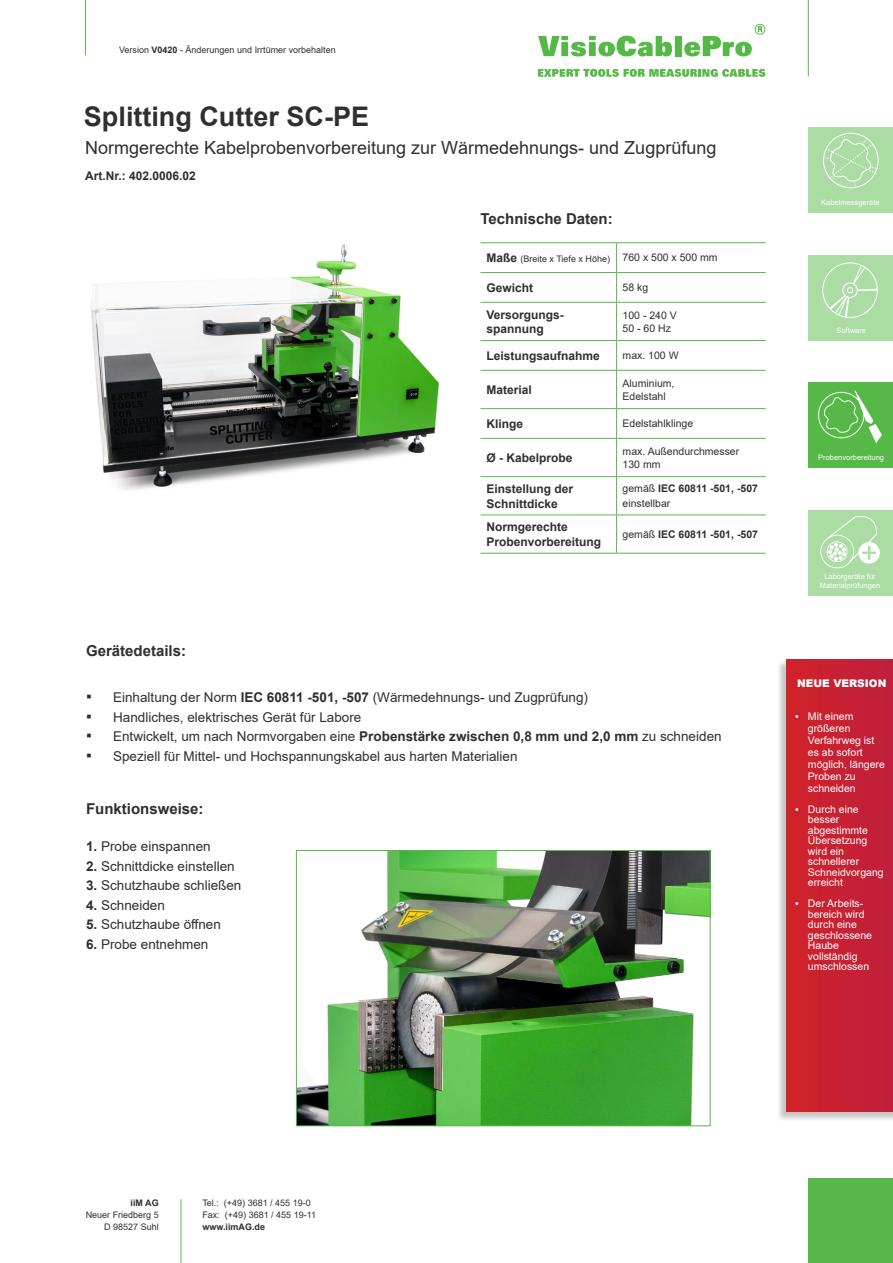
<style>
.page{position:relative;width:893px;height:1263px;background:#fff}
.page>*{position:absolute;margin:0;border:0;box-sizing:border-box;transform-origin:0 0}
.Produktüberschrift{font:700 27px "Arial";color:#2f2f32}
.t1{font:18px "Arial";color:#2f2f32}
.Überschrift_Stichpun{font:700 15px "Arial";color:#2f2f32}
.Überschrift_Stichpun-2{font:13.5px "Arial";color:#2f2f32}
.t2{font:700 12px/14.4px "Arial";color:#2f2f32}
.t3{font:10.5px/10.5px "Arial";color:#fff}
.t4{font:10.5px/13.5px "Arial";color:#2f2f32}
.t5{font:700 10.5px/15px "Arial";color:#2f2f32}
.Normaltext_Übersicht{font:900 10.5px "Arial";color:#fff}
.t6{font:9px/12px "Arial";color:#2f2f32;text-align:right}
.t7{font:700 9px "Arial";color:#2f2f32}
.t8{font:7.5px/9px "Arial";color:#fff;text-align:center}
.s1{font-weight:700}
.s2{font-weight:700;font-size:12px}
.s3{font-weight:400}
.s4{font-size:16.5px}
</style>
<div class="page">
<div style="left:808px;top:128px;width:85px;height:85px;background:#aadca3"></div>
<hr style="left:85px;top:0;width:1px;height:55px;background:#56b947">
<hr style="left:808px;top:0;width:1px;height:77px;background:#56b947">
<div style="left:808px;top:255px;width:85px;height:85px;background:#aadca3"></div>
<div style="left:808px;top:383px;width:85px;height:85px;background:#56b947"></div>
<div style="left:808px;top:510px;width:85px;height:85px;background:#aadca3"></div>
<svg style="left:538px;top:36px;width:134px;height:20px"></svg>
<div style="left:675px;top:36px;width:7px;height:20px;background:#56b947"></div>
<svg style="left:684px;top:24px;width:81px;height:32px"></svg>
<svg style="left:538px;top:69px;width:227px;height:8px"></svg>
<svg style="left:824px;top:134px;width:53px;height:54px"></svg>
<svg style="left:829px;top:264px;width:49px;height:54px"></svg>
<svg style="left:823px;top:390px;width:59px;height:53px"></svg>
<svg style="left:820px;top:516px;width:60px;height:52px"></svg>
<div style="left:808px;top:1178px;width:85px;height:85px;background:#56b947"></div>
<hr style="left:181px;top:1199px;width:1px;height:64px;background:#56b947">
<hr style="left:480px;top:242px;width:137px;height:1px;background:#56b947">
<hr style="left:617px;top:242px;width:149px;height:1px;background:#56b947">
<hr style="left:480px;top:272px;width:137px;height:1px;background:#56b947">
<hr style="left:617px;top:272px;width:149px;height:1px;background:#56b947">
<svg style="left:616px;top:243px;width:1px;height:59px"></svg>
<hr style="left:480px;top:302px;width:137px;height:1px;background:#56b947">
<hr style="left:617px;top:302px;width:149px;height:1px;background:#56b947">
<hr style="left:616px;top:303px;width:1px;height:37px;background:#56b947">
<hr style="left:480px;top:340px;width:137px;height:1px;background:#56b947">
<hr style="left:617px;top:340px;width:149px;height:1px;background:#56b947">
<svg style="left:616px;top:341px;width:1px;height:29px"></svg>
<hr style="left:480px;top:370px;width:137px;height:1px;background:#56b947">
<hr style="left:617px;top:370px;width:149px;height:1px;background:#56b947">
<hr style="left:616px;top:371px;width:1px;height:37px;background:#56b947">
<hr style="left:480px;top:408px;width:137px;height:1px;background:#56b947">
<hr style="left:617px;top:408px;width:149px;height:1px;background:#56b947">
<svg style="left:616px;top:409px;width:1px;height:29px"></svg>
<hr style="left:480px;top:438px;width:137px;height:1px;background:#56b947">
<hr style="left:617px;top:438px;width:149px;height:1px;background:#56b947">
<hr style="left:616px;top:439px;width:1px;height:37px;background:#56b947">
<hr style="left:480px;top:476px;width:137px;height:1px;background:#56b947">
<hr style="left:617px;top:476px;width:149px;height:1px;background:#56b947">
<hr style="left:616px;top:477px;width:1px;height:37px;background:#56b947">
<hr style="left:480px;top:514px;width:137px;height:1px;background:#56b947">
<hr style="left:617px;top:514px;width:149px;height:1px;background:#56b947">
<hr style="left:616px;top:515px;width:1px;height:38px;background:#56b947">
<hr style="left:480px;top:553px;width:137px;height:1px;background:#56b947">
<hr style="left:617px;top:553px;width:149px;height:1px;background:#56b947">
<img style="left:91px;top:244px;width:348px;height:246px">
<img style="left:298px;top:852px;width:410px;height:272px">
<div style="left:296px;top:850px;width:414px;height:276px;border:1px solid #56b947"></div>
<div style="left:777px;top:660px;width:116px;height:463px;background:#231f20;opacity:.25"></div>
<div style="left:787px;top:659px;width:106px;height:453px;background:#c82132"></div>
<p class="t6" style="left:119px;top:44px;width:218px">Version <span class="s1">V0420</span> - Änderungen und Irrtümer vorbehalten</p>
<p class="Produktüberschrift" style="left:84px;top:97px;width:287px">Splitting Cutter SC-PE</p>
<p class="t2" style="left:85px;top:169px;width:112px">Art.Nr.: 402.0006.02</p>
<p class="t1" style="left:85px;top:135px;width:633px">Normgerechte Kabelprobenvorbereitung zur Wärmedehnungs- und Zugprüfung</p>
<p class="Überschrift_Stichpun" style="left:480px;top:208px;width:134px">Technische Daten:</p>
<p class="t6" style="left:486px;top:253px;width:125px"><span class="s2">Maße</span> (Breite x Tiefe x Höhe)</p>
<p class="t4" style="left:623px;top:251px;width:97px">760 x 500 x 500 mm</p>
<p class="t2" style="left:486px;top:280px;width:48px">Gewicht</p>
<p class="t4" style="left:623px;top:281px;width:27px">58 kg</p>
<p class="t2" style="left:486px;top:307px;width:79px">Versorgungs&shy;spannung</p>
<p class="t4" style="left:623px;top:308px;width:56px">100 - 240 V</p>
<p class="t4" style="left:623px;top:321px;width:50px">50 - 60 Hz</p>
<p class="t2" style="left:486px;top:349px;width:115px">Leistungsaufnahme</p>
<p class="t4" style="left:623px;top:349px;width:58px">max. 100 W</p>
<p class="t2" style="left:486px;top:383px;width:47px">Material</p>
<p class="t4" style="left:623px;top:376px;width:53px">Aluminium,<br>Edelstahl</p>
<p class="t2" style="left:486px;top:417px;width:38px">Klinge</p>
<p class="t4" style="left:623px;top:417px;width:72px">Edelstahlklinge</p>
<p class="t2" style="left:486px;top:451px;width:88px">Ø - Kabelprobe</p>
<p class="t4" style="left:623px;top:444px;width:118px">max. Außendurchmesser</p>
<p class="t4" style="left:623px;top:458px;width:39px">130 mm</p>
<p class="t2" style="left:486px;top:481px;width:88px;line-height:15px">Einstellung der<br>Schnittdicke</p>
<p class="t5" style="left:623px;top:481px;width:137px"><span class="s3">gemäß</span> IEC 60811 -501, -507 <span class="s3">einstellbar</span></p>
<p class="t2" style="left:486px;top:520px;width:83px">Normgerechte</p>
<p class="t2" style="left:486px;top:535px;width:116px">Probenvorbereitung</p>
<p class="t5" style="left:623px;top:527px;width:137px"><span class="s3">gemäß</span> IEC 60811 -501, -507</p>
<p class="Überschrift_Stichpun" style="left:86px;top:640px;width:102px">Gerätedetails:</p>
<p class="Überschrift_Stichpun-2" style="left:86px;top:688px;width:503px"><span class="s4">▪</span> Einhaltung der Norm <span class="s1">IEC 60811 -501, -507</span> (Wärmedehnungs- und Zugprüfung)</p>
<p class="Überschrift_Stichpun-2" style="left:86px;top:708px;width:277px"><span class="s4">▪</span> Handliches, elektrisches Gerät für Labore</p>
<p class="Überschrift_Stichpun-2" style="left:86px;top:727px;width:637px"><span class="s4">▪</span> Entwickelt, um nach Normvorgaben eine <span class="s1">Probenstärke zwischen 0,8 mm und 2,0 mm</span> zu schneiden</p>
<p class="Überschrift_Stichpun-2" style="left:86px;top:747px;width:433px"><span class="s4">▪</span> Speziell für Mittel- und Hochspannungskabel aus harten Materialien</p>
<p class="Überschrift_Stichpun" style="left:86px;top:798px;width:119px">Funktionsweise:</p>
<p class="Überschrift_Stichpun-2" style="left:86px;top:837px;width:126px"><span class="s1">1.</span> Probe einspannen</p>
<p class="Überschrift_Stichpun-2" style="left:86px;top:856px;width:150px"><span class="s1">2.</span> Schnittdicke einstellen</p>
<p class="Überschrift_Stichpun-2" style="left:86px;top:876px;width:157px"><span class="s1">3.</span> Schutzhaube schließen</p>
<p class="Überschrift_Stichpun-2" style="left:86px;top:895px;width:80px"><span class="s1">4.</span> Schneiden</p>
<p class="Überschrift_Stichpun-2" style="left:86px;top:915px;width:136px"><span class="s1">5.</span> Schutzhaube öffnen</p>
<p class="Überschrift_Stichpun-2" style="left:86px;top:934px;width:124px"><span class="s1">6.</span> Probe entnehmen</p>
<p class="t8" style="left:821px;top:198px;width:60px">Kabelmessgeräte</p>
<p class="t8" style="left:836px;top:326px;width:31px">Software</p>
<p class="t8" style="left:818px;top:453px;width:67px">Probenvorbereitung</p>
<p class="t8" style="left:820px;top:572px;width:62px">Laborgeräte für<br>Materialprüfungen</p>
<p class="Normaltext_Übersicht" style="left:797px;top:675px;width:91px">NEUE VERSION</p>
<p class="t3" style="left:808px;top:710px;width:79px;line-height:12px;text-indent:-13px">▪ Mit einem größeren<br>Verfahrweg ist es ab sofort möglich, längere<br>Proben zu schneiden</p>
<p class="t3" style="left:808px;top:804px;width:77px;text-indent:-13px">▪ Durch eine besser abgestimmte<br>Übersetzung wird ein schnellerer<br>Schneidvorgang erreicht</p>
<p class="t3" style="left:808px;top:898px;width:66px;text-indent:-13px">▪ Der Arbeits&shy;bereich wird durch eine geschlossene<br>Haube vollständig umschlossen</p>
<p class="t7" style="left:131px;top:1197px;width:30px">iiM AG</p>
<p class="t6" style="left:86px;top:1209px;width:75px">Neuer Friedberg 5<br>D 98527 Suhl</p>
<p class="t6" style="left:202px;top:1197px;width:115px;text-align:left">Tel.: (+49) 3681 / 455 19-0<br>Fax: (+49) 3681 / 455 19-11</p>
<p class="t7" style="left:202px;top:1221px;width:64px">www.iimAG.de</p>
</div>
